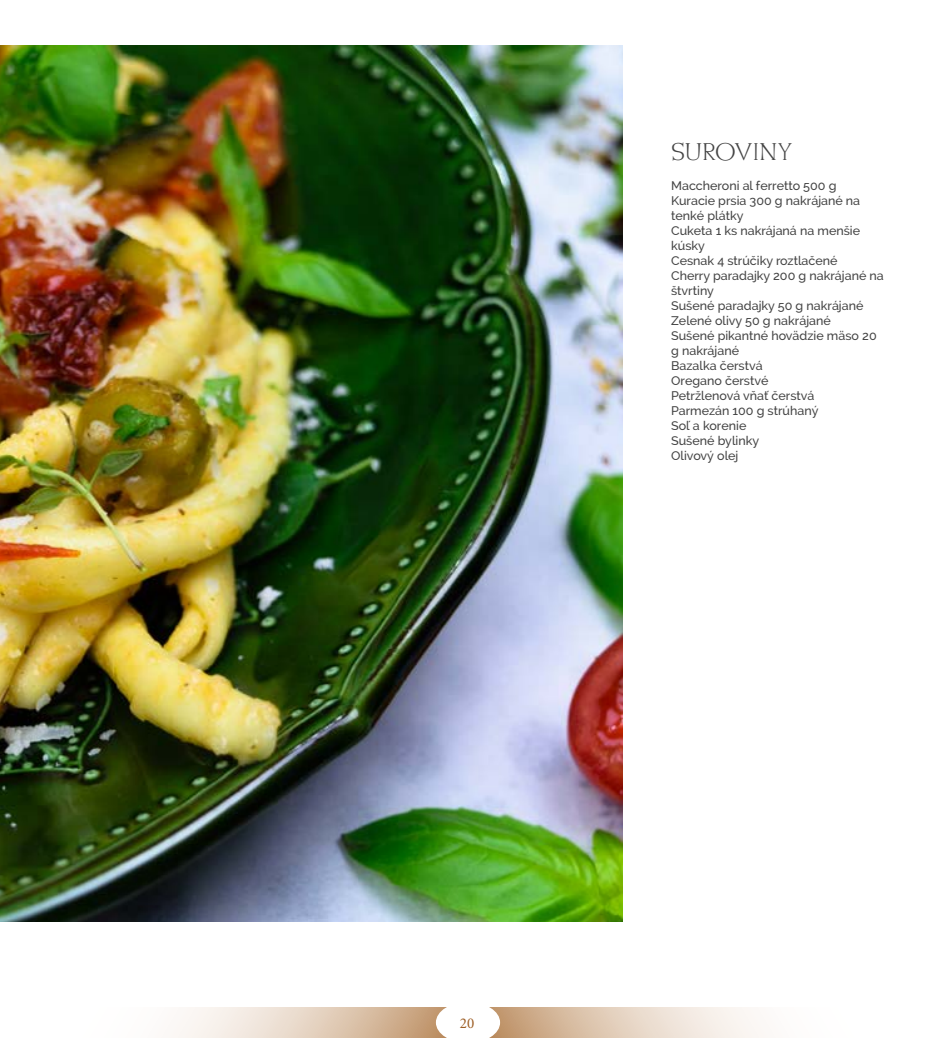
<style>
.page{position:relative;width:936px;height:1053px;background:#fff}
.page>*{position:absolute;margin:0;border:0;box-sizing:border-box;transform-origin:0 0}
.t1{font:200 22.5px "Metropolis SG";color:#434343}
.t2{font:15px "Minion Pro";color:#9d5e25}
.t3{font:500 12.5px/15px "Raleway";color:#434343}
</style>
<div class="page">
<svg style="left:173px;top:1007px;width:272px;height:29px;background:#e4d1be"></svg>
<svg style="left:491px;top:1007px;width:273px;height:29px;background:#e3d0be"></svg>
<div style="left:436px;top:1001px;width:64px;height:41px;background:#fff;border-radius:50%"></div>
<img style="left:0;top:45px;width:622px;height:876px">
<h1 class="t1" style="left:671px;top:139px;width:123px">SUROVINY</h1>
<p class="t3" style="left:671px;top:178px;width:214px">Maccheroni al ferretto 500 g<br>Kuracie prsia 300 g nakrájané na tenké plátky<br>Cuketa 1 ks nakrájaná na menšie kúsky<br>Cesnak 4 strúčiky roztlačené<br>Cherry paradajky 200 g nakrájané na štvrtiny<br>Sušené paradajky 50 g nakrájané<br>Zelené olivy 50 g nakrájané<br>Sušené pikantné hovädzie mäso 20 g nakrájané<br>Bazalka čerstvá<br>Oregano čerstvé<br>Petržlenová vňať čerstvá<br>Parmezán 100 g strúhaný<br>Soľ a korenie<br>Sušené bylinky<br>Olivový olej</p>
<p class="t2" style="left:460px;top:1013px;width:16px">20</p>
</div>
